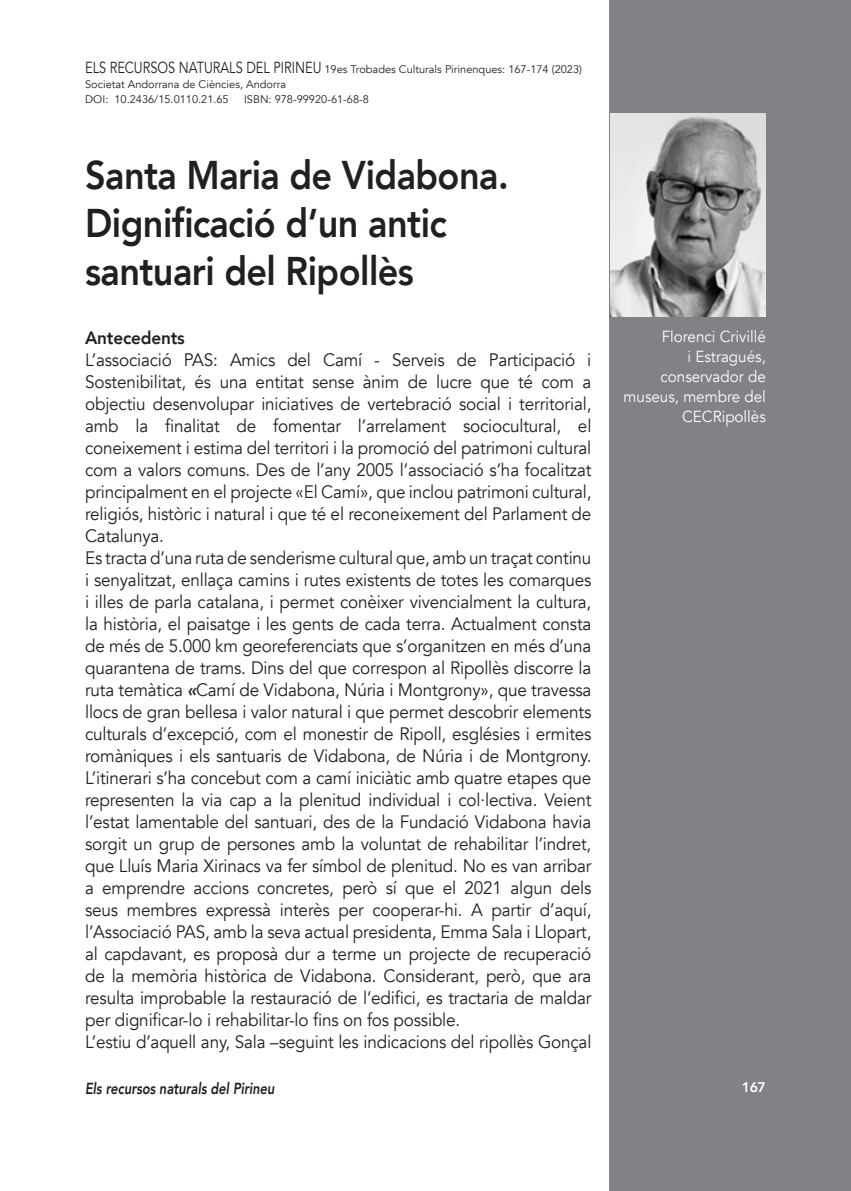
<style>
.page{position:relative;width:851px;height:1191px;background:#fff}
.page>*{position:absolute;margin:0;border:0;box-sizing:border-box;transform-origin:0 0}
.Predeterminado{font:800 40px/48px "Avenir";letter-spacing:-.015em;color:#231f20;scale:.9 1}
.t1{font:18px/22px "Avenir";letter-spacing:-.01em;color:#231f20;text-align:justify;scale:.95 1}
.t2{font:800 18px "Avenir";letter-spacing:-.01em;color:#231f20;scale:.95 1}
.Normal__Web{font:16px/20px "Avenir";color:#fff;text-align:right;scale:.95 1}
.t3{font:italic 800 16px "Avenir";color:#231f20;scale:.8 1}
.t4{font:800 14px "Avenir";color:#fff}
.t5{font:11px "Avenir";color:#231f20}
.s1{font-size:16px}
.s2{font-weight:800;font-style:italic}
</style>
<div class="page">
<div style="left:609px;top:0;width:241px;height:1191px;background:#808285"></div>
<img style="left:610px;top:113px;width:155px;height:203px">
<p class="t5" style="left:85px;top:62px;width:498px"><span class="s1">ELS RECURSOS NATURALS DEL PIRINEU</span> 19es Trobades Culturals Pirinenques: 167-174 (2023)</p>
<p class="t5" style="left:85px;top:77px;width:202px">Societat Andorrana de Ciències, Andorra</p>
<p class="t5" style="left:85px;top:92px;width:145px">DOI: 10.2436/15.0110.21.65</p>
<p class="t5" style="left:244px;top:92px;width:126px">ISBN: 978-99920-61-68-8</p>
<p class="Predeterminado" style="left:85px;top:151px;width:472px">Santa Maria de Vidabona.<br>Dignificació d’un antic santuari del Ripollès</p>
<p class="t2" style="left:85px;top:324px;width:106px">Antecedents</p>
<p class="t1" style="left:85px;top:349px;width:534px">L’associació PAS: Amics del Camí - Serveis de Participació i Sostenibilitat, és una entitat sense ànim de lucre que té com a objectiu desenvolupar iniciatives de vertebració social i territorial, amb la finalitat de fomentar l’arrelament sociocultural, el coneixement i estima del territori i la promoció del patrimoni cultural com a valors comuns. Des de l’any 2005 l’associació s’ha focalitzat principalment en el projecte «El Camí», que inclou patrimoni cultural, religiós, històric i natural i que té el reconeixement del Parlament de Catalunya.</p>
<p class="t1" style="left:85px;top:547px;width:534px">Es tracta d’una ruta de senderisme cultural que, amb un traçat continu i senyalitzat, enllaça camins i rutes existents de totes les comarques i illes de parla catalana, i permet conèixer vivencialment la cultura, la història, el paisatge i les gents de cada terra. Actualment consta de més de 5.000 km georeferenciats que s’organitzen en més d’una quarantena de trams. Dins del que correspon al Ripollès discorre la ruta temàtica <span class="s2">«</span>Camí de Vidabona, Núria i Montgrony», que travessa llocs de gran bellesa i valor natural i que permet descobrir elements culturals d’excepció, com el monestir de Ripoll, esglésies i ermites romàniques i els santuaris de Vidabona, de Núria i de Montgrony.<br>L’itinerari s’ha concebut com a camí iniciàtic amb quatre etapes que representen la via cap a la plenitud individual i col·lectiva. Veient l’estat lamentable del santuari, des de la Fundació Vidabona havia sorgit un grup de persones amb la voluntat de rehabilitar l’indret, que Lluís Maria Xirinacs va fer símbol de plenitud. No es van arribar a emprendre accions concretes, però sí que el 2021 algun dels seus membres expressà interès per cooperar-hi. A partir d’aquí, l’Associació PAS, amb la seva actual presidenta, Emma Sala i Llopart, al capdavant, es proposà dur a terme un projecte de recuperació de la memòria històrica de Vidabona. Considerant, però, que ara resulta improbable la restauració de l’edifici, es tractaria de maldar per dignificar-lo i rehabilitar-lo fins on fos possible.</p>
<p class="t1" style="left:85px;top:1031px;width:534px">L’estiu d’aquell any, Sala –seguint les indicacions del ripollès Gonçal</p>
<p class="Normal__Web" style="left:623px;top:327px;width:151px">Florenci Crivillé<br>i Estragués, conservador de museus, membre del<br>CECRipollès</p>
<p class="t3" style="left:85px;top:1078px;width:238px">Els recursos naturals del Pirineu</p>
<p class="t4" style="left:741px;top:1075px;width:26px">167</p>
</div>
